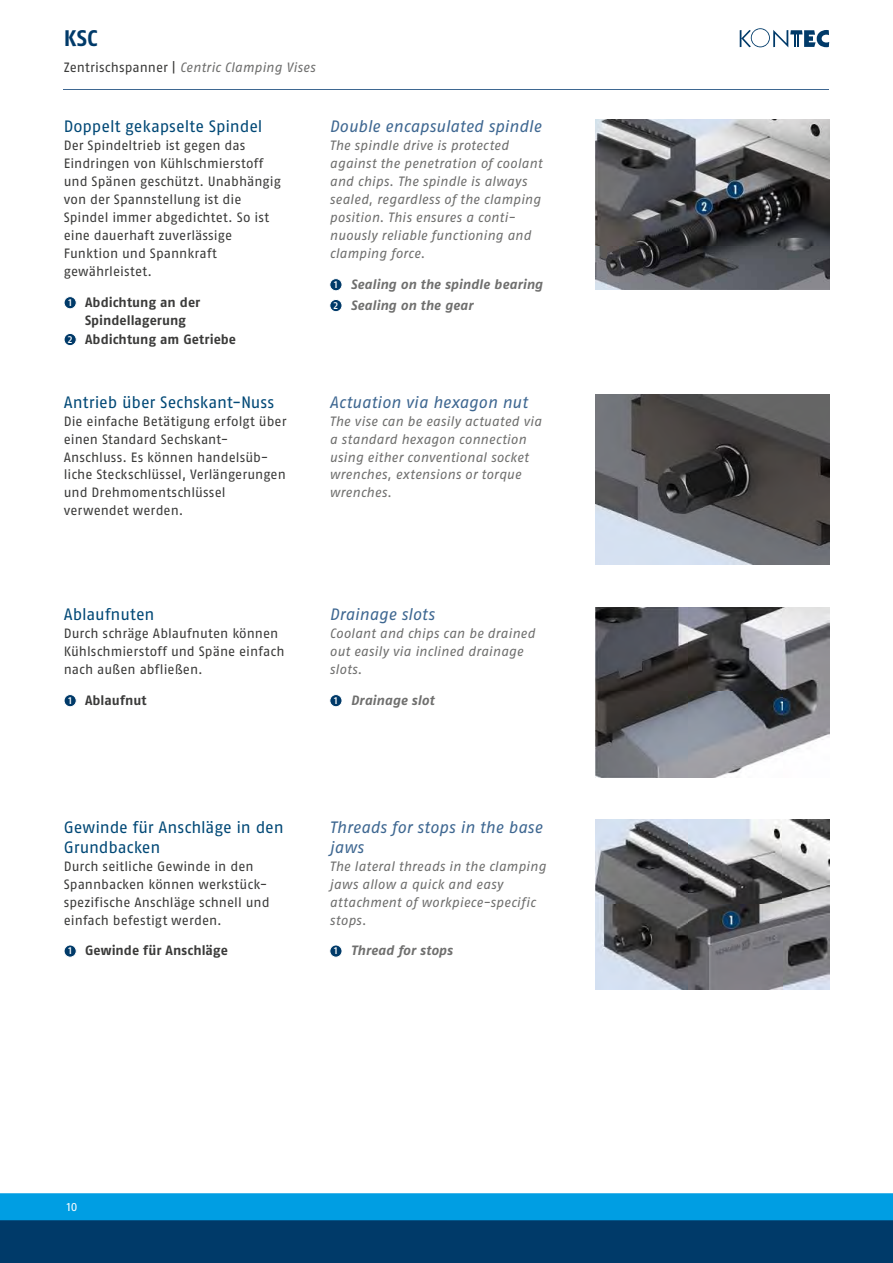
<style>
.page{position:relative;width:893px;height:1263px;background:#fff}
.page>*{position:absolute;margin:0;border:0;box-sizing:border-box;transform-origin:0 0}
.t1{font:700 22.5px "SCHUNK Fago Pro";color:#003a69}
.t2{font:16.5px/19.8px "SCHUNK Fago Pro";letter-spacing:-.005em;color:#004876}
.t3{font:italic 16.5px/19.8px "SCHUNK Fago Pro";letter-spacing:-.005em;color:#3e6791}
.t4{font:13.5px/18px "SCHUNK Fago Pro";color:#3b3b3a}
.t5{font:italic 13.5px/18px "SCHUNK Fago Pro";letter-spacing:.005em;color:#6f6f6e}
.t6{font:700 13.5px "SCHUNK Fago Pro";color:#3b3b3a}
.t7{font:italic 700 13.5px/20.9px "SCHUNK Fago Pro";letter-spacing:.005em;color:#6f6f6e}
.t8{font:12px "SCHUNK Fago Pro";color:#fff}
.s1{font-style:normal;color:#3b3b3a}
.s2{font-weight:500;font-size:10.2px;color:#fff}
.s3{font-weight:500;font-style:normal;font-size:10.2px;color:#fff}
</style>
<div class="page">
<div style="left:0;top:1202px;width:893px;height:61px;background:#003a69"></div>
<div style="left:0;top:1193px;width:893px;height:27px;background:#009ee3"></div>
<svg style="left:740px;top:28px;width:89px;height:19px"></svg>
<hr style="left:64px;top:89px;width:765px;height:1px;background:#3e6791">
<div style="left:64px;top:297px;width:12px;height:12px;background:#003a69;border-radius:50%"></div>
<div style="left:64px;top:296px;width:13px;height:13px;border:1px solid #fff;border-radius:50%"></div>
<div style="left:64px;top:333px;width:12px;height:13px;background:#003a69;border-radius:50%"></div>
<div style="left:64px;top:333px;width:13px;height:13px;border:1px solid #fff;border-radius:50%"></div>
<div style="left:330px;top:279px;width:12px;height:12px;background:#003a69;border-radius:50%"></div>
<div style="left:330px;top:278px;width:12px;height:13px;border:1px solid #fff;border-radius:50%"></div>
<div style="left:330px;top:299px;width:12px;height:13px;background:#003a69;border-radius:50%"></div>
<div style="left:330px;top:299px;width:12px;height:13px;border:1px solid #fff;border-radius:50%"></div>
<img style="left:595px;top:119px;width:234px;height:170px">
<img style="left:595px;top:394px;width:234px;height:170px">
<div style="left:64px;top:694px;width:12px;height:13px;background:#003a69;border-radius:50%"></div>
<div style="left:64px;top:694px;width:13px;height:13px;border:1px solid #fff;border-radius:50%"></div>
<div style="left:330px;top:694px;width:12px;height:13px;background:#003a69;border-radius:50%"></div>
<div style="left:330px;top:694px;width:12px;height:13px;border:1px solid #fff;border-radius:50%"></div>
<img style="left:595px;top:607px;width:234px;height:170px">
<div style="left:64px;top:945px;width:12px;height:12px;background:#003a69;border-radius:50%"></div>
<div style="left:64px;top:945px;width:13px;height:12px;border:1px solid #fff;border-radius:50%"></div>
<div style="left:330px;top:945px;width:12px;height:12px;background:#003a69;border-radius:50%"></div>
<div style="left:330px;top:945px;width:12px;height:12px;border:1px solid #fff;border-radius:50%"></div>
<img style="left:595px;top:820px;width:234px;height:170px">
<h1 class="t1" style="left:64px;top:24px;width:35px">KSC</h1>
<p class="t5" style="left:64px;top:59px;width:253px"><span class="s1">Zentrischspanner |</span> Centric Clamping Vises</p>
<p class="t2" style="left:64px;top:116px;width:200px">Doppelt gekapselte Spindel</p>
<p class="t4" style="left:64px;top:136px;width:218px">Der Spindeltrieb ist gegen das<br>Eindringen von Kühlschmierstoff und Spänen geschützt. Unabhängig von der Spannstellung ist die<br>Spindel immer abgedichtet. So ist eine dauerhaft zuverlässige<br>Funktion und Spannkraft gewährleistet.</p>
<p class="t6" style="left:68px;top:294px;width:133px"><span class="s2">1</span> Abdichtung an der</p>
<p class="t6" style="left:85px;top:312px;width:103px">Spindellagerung</p>
<p class="t6" style="left:68px;top:331px;width:170px"><span class="s2">2</span> Abdichtung am Getriebe</p>
<p class="t3" style="left:330px;top:116px;width:213px">Double encapsulated spindle</p>
<p class="t5" style="left:330px;top:136px;width:214px">The spindle drive is protected against the penetration of coolant and chips. The spindle is always sealed, regardless of the clamping position. This ensures a conti&shy;nuously reliable functioning and clamping force.</p>
<p class="t7" style="left:334px;top:274px;width:211px"><span class="s3">1</span> Sealing on the spindle bearing<br><span class="s3">2</span> Sealing on the gear</p>
<p class="t2" style="left:64px;top:392px;width:212px">Antrieb über Sechskant-Nuss</p>
<p class="t4" style="left:64px;top:412px;width:224px">Die einfache Betätigung erfolgt über einen Standard Sechskant-<br>Anschluss. Es können handelsüb&shy;liche Steckschlüssel, Verlängerungen und Drehmomentschlüssel verwendet werden.</p>
<p class="t3" style="left:330px;top:392px;width:199px">Actuation via hexagon nut</p>
<p class="t5" style="left:330px;top:412px;width:214px">The vise can be easily actuated via a standard hexagon connection using either conventional socket wrenches, extensions or torque wrenches.</p>
<p class="t2" style="left:64px;top:604px;width:92px">Ablaufnuten</p>
<p class="t4" style="left:64px;top:624px;width:222px">Durch schräge Ablaufnuten können<br>Kühlschmierstoff und Späne einfach nach außen abfließen.</p>
<p class="t6" style="left:68px;top:692px;width:80px"><span class="s2">1</span> Ablaufnut</p>
<p class="t3" style="left:330px;top:604px;width:107px">Drainage slots</p>
<p class="t5" style="left:330px;top:624px;width:207px">Coolant and chips can be drained out easily via inclined drainage slots.</p>
<p class="t7" style="left:334px;top:690px;width:101px"><span class="s3">1</span> Drainage slot</p>
<p class="t2" style="left:64px;top:817px;width:221px">Gewinde für Anschläge in den<br>Grundbacken</p>
<p class="t4" style="left:64px;top:857px;width:207px">Durch seitliche Gewinde in den<br>Spannbacken können werkstück&shy;spezifische Anschläge schnell und einfach befestigt werden.</p>
<p class="t6" style="left:68px;top:942px;width:161px"><span class="s2">1</span> Gewinde für Anschläge</p>
<p class="t3" style="left:330px;top:817px;width:214px">Threads for stops in the base jaws</p>
<p class="t5" style="left:330px;top:857px;width:218px">The lateral threads in the clamping jaws allow a quick and easy attachment of workpiece-specific stops.</p>
<p class="t7" style="left:334px;top:940px;width:120px"><span class="s3">1</span> Thread for stops</p>
<p class="t8" style="left:67px;top:1199px;width:12px">10</p>
</div>
